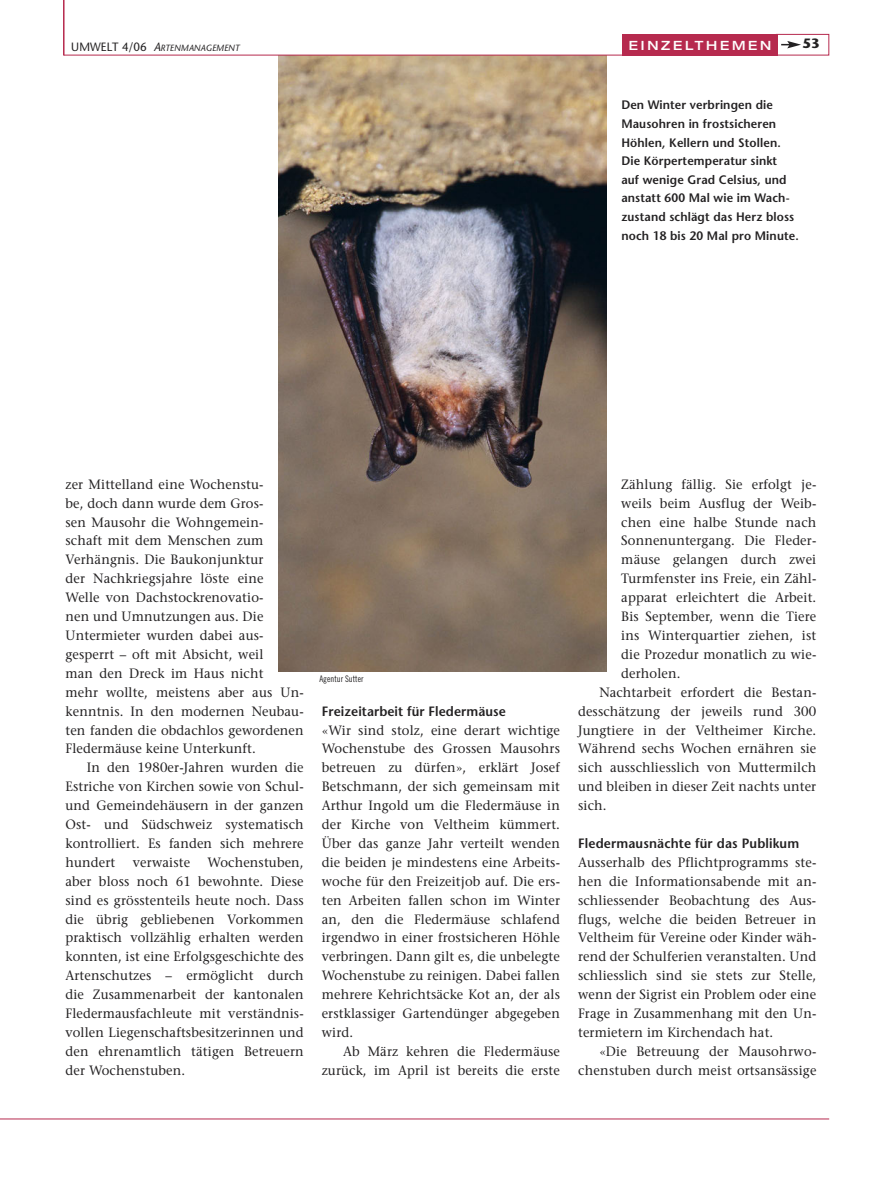
<style>
.page{position:relative;width:893px;height:1178px;background:#fff}
.page>*{position:absolute;margin:0;border:0;box-sizing:border-box;transform-origin:0 0}
.t1{font:13.5px/18.9px "Stone Serif";letter-spacing:.01em;color:#232122;text-align:justify;scale:.96 1}
.t2{font:600 13.5px "Stone Sans";letter-spacing:.01em;color:#232122;scale:.96 1}
.t3{font:700 13.5px "Stone Sans";color:#232122}
.t4{font:500 expanded 12.75px "Helvetica Neue";letter-spacing:.22em;color:#fff}
.t5{font:600 12.3px/18.6px "Stone Sans";letter-spacing:.01em;color:#232122;scale:.96 1}
.t6{font:italic 9px "Stone Sans";color:#232122}
.t7{font:9px "Trade Gothic Cond Eighteen";letter-spacing:.005em;color:#232122;scale:.96 1}
.s1{font-style:normal;font-size:12px}
.s2{font-size:12px}
</style>
<div class="page">
<img style="left:279px;top:56px;width:327px;height:616px">
<div style="left:776px;top:34px;width:53px;height:21px;border:1px solid #b62a4e"></div>
<svg style="left:781px;top:41px;width:20px;height:7px"></svg>
<hr style="left:63px;top:0;width:2px;height:55px;background:#b62a4e">
<hr style="left:64px;top:55px;width:712px;height:1px;background:#b62a4e">
<hr style="left:0;top:1118px;width:829px;height:1px;background:#b62a4e">
<div style="left:622px;top:34px;width:155px;height:21px;background:#b62a4e"></div>
<p class="t6" style="left:71px;top:44px;width:170px"><span class="s1">UMWELT 4/06</span> <span class="s2">A</span>RTENMANAGEMENT</p>
<p class="t4" style="left:629px;top:40px;width:144px">EINZELTHEMEN</p>
<p class="t3" style="left:803px;top:38px;width:19px">53</p>
<p class="t5" style="left:621px;top:97px;width:186px">Den Winter verbringen die<br>Mausohren in frostsicheren<br>Höhlen, Kellern und Stollen.<br>Die Körpertemperatur sinkt<br>auf wenige Grad Celsius, und anstatt 600 Mal wie im Wach&shy;zustand schlägt das Herz bloss noch 18 bis 20 Mal pro Minute.</p>
<p class="t1" style="left:65px;top:476px;width:250px;text-align:left">zer Mittelland eine Wochenstu-<br>be, doch dann wurde dem Gros-<br>sen Mausohr die Wohngemein-<br>schaft mit dem Menschen zum<br>Verhängnis. Die Baukonjunktur<br>der Nachkriegsjahre löste eine<br>Welle von Dachstockrenovatio-<br>nen und Umnutzungen aus. Die<br>Untermieter wurden dabei aus&shy;gesperrt – oft mit Absicht, weil<br>man den Dreck im Haus nicht<br>mehr wollte, meistens aber aus Un&shy;kenntnis. In den modernen Neubau&shy;ten fanden die obdachlos gewordenen<br>Fledermäuse keine Unterkunft.</p>
<p class="t1" style="left:65px;top:759px;width:250px;text-indent:21px">In den 1980er-Jahren wurden die Estriche von Kirchen sowie von Schul&shy;und Gemeindehäusern in der ganzen Ost- und Südschweiz systematisch kontrolliert. Es fanden sich mehrere hundert</p>
<p class="t1" style="left:65px;top:854px;width:250px;text-indent:142px">Wochenstuben, aber bloss noch 61 bewohnte. Diese sind es grösstenteils heute noch. Dass die übrig gebliebenen Vorkommen praktisch vollzählig erhalten werden konnten, ist eine Erfolgsgeschichte des Arten schutzes – ermöglicht durch die Zusammenarbeit der kantonalen Fleder mausfachleute mit verständnis&shy;vollen Liegenschaftsbesitzerinnen und den ehrenamtlich tätigen Betreuern der Wochenstuben.</p>
<p class="t1" style="left:133px;top:854px;width:61px">verwaiste</p>
<p class="t7" style="left:319px;top:675px;width:47px">Agentur Sutter</p>
<p class="t2" style="left:322px;top:706px;width:193px">Freizeitarbeit für Fledermäuse</p>
<p class="t1" style="left:322px;top:722px;width:250px">«Wir sind stolz, eine derart wichtige Wochenstube des Grossen Mausohrs betreuen zu dürfen», erklärt Josef Betschmann, der sich gemeinsam mit Arthur Ingold um die Fledermäuse in der Kirche von Veltheim kümmert.<br>Über das ganze Jahr verteilt wenden die beiden je mindestens eine Arbeits&shy;woche für den Freizeitjob auf. Die ers&shy;ten Arbeiten fallen schon im Winter an, den die Fledermäuse schlafend irgendwo in einer frostsicheren Höhle verbringen. Dann gilt es, die unbelegte Wochenstube zu reinigen. Dabei fallen mehrere Kehrichtsäcke Kot an, der als erstklassiger Gartendünger abgegeben wird.</p>
<p class="t1" style="left:322px;top:1043px;width:250px;text-align:right">Ab März kehren die Fledermäuse zurück, im April ist bereits die erste</p>
<p class="t1" style="left:621px;top:476px;width:205px">Zählung fällig. Sie erfolgt je-</p>
<p class="t1" style="left:621px;top:495px;width:205px">weils beim Ausflug der Weib-</p>
<p class="t1" style="left:621px;top:514px;width:205px">chen eine halbe Stunde nach</p>
<p class="t1" style="left:621px;top:533px;width:205px">Sonnenuntergang. Die Fleder-</p>
<p class="t1" style="left:621px;top:552px;width:205px">mäuse gelangen durch zwei</p>
<p class="t1" style="left:621px;top:570px;width:205px">Turm fenster ins Freie, ein Zähl-</p>
<p class="t1" style="left:621px;top:589px;width:205px">apparat erleichtert die Arbeit.</p>
<p class="t1" style="left:621px;top:608px;width:205px">Bis September, wenn die Tiere</p>
<p class="t1" style="left:621px;top:627px;width:205px">ins Winterquartier ziehen, ist</p>
<p class="t1" style="left:621px;top:646px;width:205px">die Prozedur monatlich zu wie-</p>
<p class="t1" style="left:621px;top:665px;width:63px">derholen.</p>
<p class="t1" style="left:599px;top:684px;width:227px">Nachtarbeit erfordert die Bestan-</p>
<p class="t1" style="left:578px;top:703px;width:250px">desschätzung der jeweils rund 300</p>
<p class="t1" style="left:578px;top:722px;width:250px">Jungtiere in der Veltheimer Kirche.</p>
<p class="t1" style="left:578px;top:741px;width:250px">Während sechs Wochen ernähren sie</p>
<p class="t1" style="left:578px;top:759px;width:250px">sich ausschliesslich von Muttermilch</p>
<p class="t1" style="left:578px;top:778px;width:250px">und bleiben in dieser Zeit nachts unter</p>
<p class="t1" style="left:578px;top:797px;width:31px">sich.</p>
<p class="t2" style="left:578px;top:838px;width:232px">Fledermausnächte für das Publikum</p>
<p class="t1" style="left:578px;top:854px;width:250px">Ausserhalb des Pflichtprogramms ste&shy;hen die Informationsabende mit an&shy;schliessender Beobachtung des Aus&shy;flugs, welche die beiden Betreuer in Veltheim für Vereine oder Kinder wäh&shy;rend der Schulferien veranstalten. Und schliesslich sind sie stets zur Stelle, wenn der Sigrist ein Problem oder eine Frage in Zusammenhang mit den Un&shy;termietern im Kirchendach hat.</p>
<p class="t1" style="left:578px;top:1043px;width:250px;text-align:right">«Die Betreuung der Mausohrwo&shy;chenstuben durch meist ortsansässige</p>
</div>
